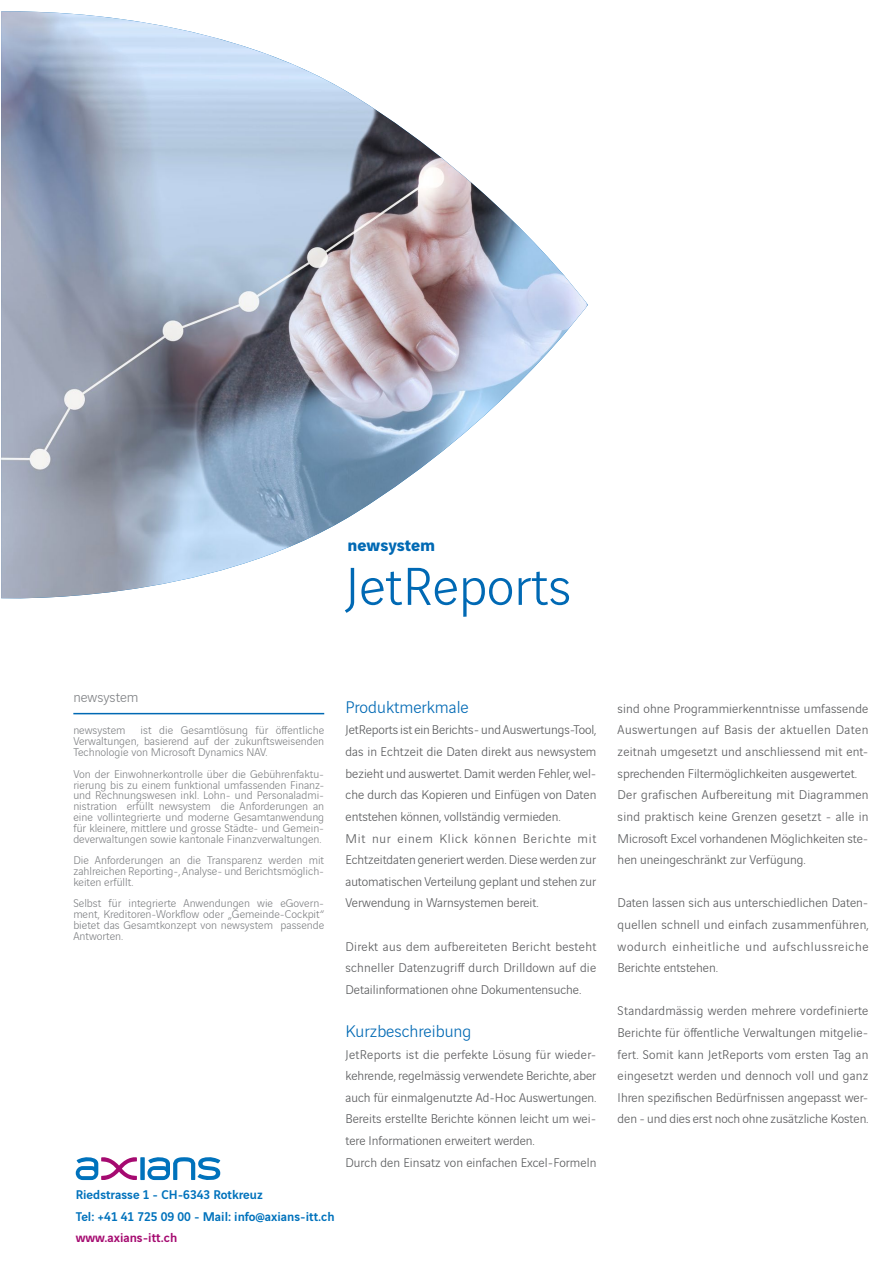
<style>
.page{position:relative;width:893px;height:1263px;background:#fff}
.page>*{position:absolute;margin:0;border:0;box-sizing:border-box;transform-origin:0 0}
.t1{font:300 57px "Vinci Sans";color:#0069b4}
.t2{font:300 18px "Vinci Sans";color:#0069b4}
.t3{font:700 18px "Vinci Sans";color:#0069b4}
.t4{font:300 15px "Vinci Sans";color:#808285}
.Texte_courant{font:300 13.5px/21.6px "Vinci Sans";color:#57585a;text-align:justify}
.t5{font:500 13.5px "Vinci Sans";color:#0072bc}
.t6{font:500 13.5px "Vinci Sans";color:#a50a70}
.t7{font:300 12px/10.8px "Vinci Sans";color:#808285;text-align:justify}
</style>
<div class="page">
<img style="left:1px;top:11px;width:587px;height:588px">
<hr style="left:73px;top:713px;width:251px;height:1px;background:#0069b4">
<div style="left:140px;top:1157px;width:5px;height:23px;background:#0072bc"></div>
<svg style="left:76px;top:1157px;width:61px;height:23px"></svg>
<svg style="left:147px;top:1157px;width:73px;height:23px"></svg>
<p class="t3" style="left:348px;top:531px;width:89px">newsystem</p>
<p class="t1" style="left:345px;top:545px;width:227px">JetReports</p>
<p class="t4" style="left:73px;top:686px;width:67px">newsystem</p>
<p class="t7" style="left:73px;top:724px;width:54px">newsystem</p>
<p class="t7" style="left:73px;top:724px;width:252px;text-indent:67px">ist die Gesamtlösung für öffentliche Verwaltungen, basierend auf der zukunftsweisenden Technologie von Microsoft Dynamics NAV.</p>
<p class="t7" style="left:73px;top:767px;width:252px">Von der Einwohnerkontrolle über die Gebührenfaktu&shy;rierung bis zu einem funktional umfassenden Finanz&shy;und Rechnungswesen inkl. Lohn- und Personaladmi&shy;nistration erfüllt newsystem die Anforderungen an eine vollintegrierte und moderne Gesamtanwendung für kleinere, mittlere und grosse Städte- und Gemein&shy;deverwaltungen sowie kantonale Finanzverwaltungen.</p>
<p class="t7" style="left:73px;top:854px;width:252px">Die Anforderungen an die Transparenz werden mit zahlreichen Reporting-, Analyse- und Berichtsmöglich&shy;keiten erfüllt.</p>
<p class="t7" style="left:73px;top:897px;width:252px">Selbst für integrierte Anwendungen wie eGovern&shy;ment, Kreditoren-Workflow oder „Gemeinde-Cockpit“ bietet das Gesamtkonzept von newsystem passende Antworten.</p>
<p class="t5" style="left:76px;top:1184px;width:189px">Riedstrasse 1 - CH-6343 Rotkreuz</p>
<p class="t5" style="left:76px;top:1206px;width:260px">Tel: +41 41 725 09 00 - Mail: info@axians-itt.ch</p>
<p class="t6" style="left:76px;top:1227px;width:103px">www.axians-itt.ch</p>
<p class="t2" style="left:345px;top:694px;width:125px">Produktmerkmale</p>
<p class="Texte_courant" style="left:345px;top:718px;width:252px">JetReports ist ein Berichts- und Auswertungs-Tool, das in Echtzeit die Daten direkt aus newsystem bezieht und auswertet. Damit werden Fehler, wel&shy;che durch das Kopieren und Einfügen von Daten entstehen können, vollständig vermieden.</p>
<p class="Texte_courant" style="left:345px;top:826px;width:253px">Mit nur einem Klick können Berichte mit Echtzeitdaten generiert werden. Diese werden zur automatischen Verteilung geplant und stehen zur Verwendung in Warnsystemen bereit.</p>
<p class="Texte_courant" style="left:345px;top:934px;width:252px">Direkt aus dem aufbereiteten Bericht besteht schneller Datenzugriff durch Drilldown auf die Detailinformationen ohne Dokumentensuche.</p>
<p class="t2" style="left:345px;top:1018px;width:127px">Kurzbeschreibung</p>
<p class="Texte_courant" style="left:345px;top:1042px;width:252px">JetReports ist die perfekte Lösung für wieder&shy;kehrende, regelmässig verwendete Berichte, aber auch für einmalgenutzte Ad-Hoc Auswertungen.<br>Bereits erstellte Berichte können leicht um wei&shy;tere Informationen erweitert werden.</p>
<p class="Texte_courant" style="left:345px;top:1150px;width:252px">Durch den Einsatz von einfachen Excel-Formeln</p>
<p class="Texte_courant" style="left:618px;top:696px;width:252px">sind ohne Programmierkenntnisse umfassende Auswertungen auf Basis der aktuellen Daten zeitnah umgesetzt und anschliessend mit ent&shy;sprechenden Filtermöglichkeiten ausgewertet.</p>
<p class="Texte_courant" style="left:618px;top:783px;width:252px">Der grafischen Aufbereitung mit Diagrammen sind praktisch keine Grenzen gesetzt - alle in Microsoft Excel vorhandenen Möglichkeiten ste&shy;hen uneingeschränkt zur Verfügung.</p>
<p class="Texte_courant" style="left:618px;top:891px;width:253px">Daten lassen sich aus unterschiedlichen Daten&shy;quellen schnell und einfach zusammenführen, wodurch einheitliche und aufschlussreiche Berichte entstehen.</p>
<p class="Texte_courant" style="left:618px;top:999px;width:252px">Standardmässig werden mehrere vordefinierte Berichte für öffentliche Verwaltungen mitgelie&shy;fert. Somit kann JetReports vom ersten Tag an eingesetzt werden und dennoch voll und ganz Ihren spezifischen Bedürfnissen angepasst wer&shy;den - und dies erst noch ohne zusätzliche Kosten.</p>
</div>
